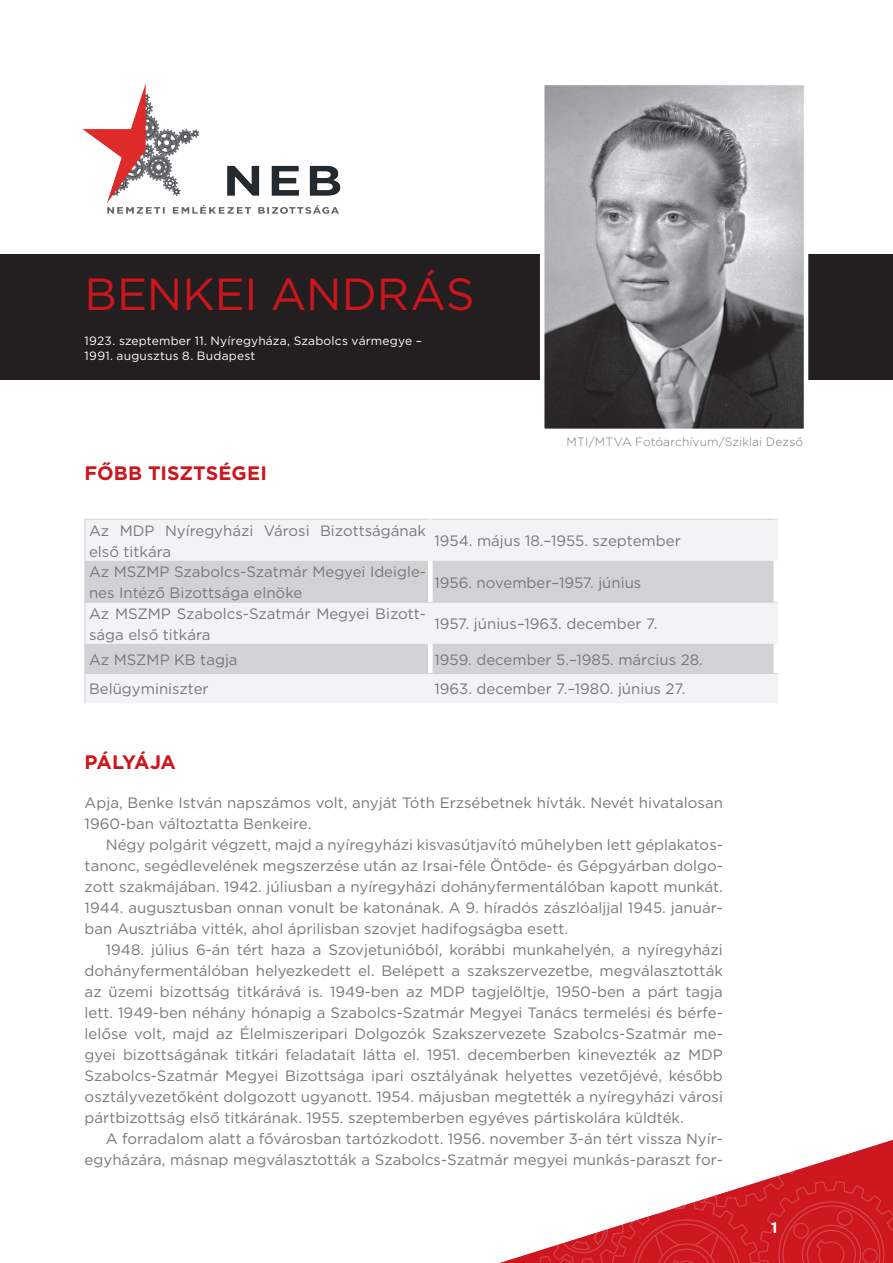
<style>
.page{position:relative;width:893px;height:1263px;background:#fff}
.page>*{position:absolute;margin:0;border:0;box-sizing:border-box;transform-origin:0 0}
.t1{font:45px "Gotham";color:#cd151d}
.t2{font:700 19.5px "Gotham";color:#cd151d}
.t3{font:700 19.5px "Gotham";letter-spacing:-.04em;color:#cd151d}
.t4{font:15px/21px "Gotham";color:#76787b}
.t5{font:700 15px "Gotham";color:#fff}
.t6{font:12px/14.4px "Gotham";letter-spacing:.015em;color:#fff}
.t7{font:300 12px "Gotham Rounded";letter-spacing:.01em;color:#76787b}
</style>
<div class="page">
<img style="left:500px;top:1140px;width:393px;height:123px">
<div style="left:0;top:254px;width:893px;height:125px;background:#231f20"></div>
<img style="left:82px;top:83px;width:259px;height:131px">
<div style="left:86px;top:520px;width:687px;height:183px;background:#f2f3f4"></div>
<svg style="left:86px;top:561px;width:687px;height:112px;fill:#d1d2d4"></svg>
<div style="left:428px;top:561px;width:5px;height:41px;background:#fff"></div>
<div style="left:428px;top:644px;width:5px;height:29px;background:#fff"></div>
<div style="left:428px;top:602px;width:5px;height:42px;background:#f2f3f4"></div>
<div style="left:428px;top:674px;width:5px;height:29px;background:#f2f3f4"></div>
<hr style="left:430px;top:519px;width:348px;height:1px;background:#d1d2d4">
<hr style="left:85px;top:561px;width:1px;height:41px;background:#d1d2d4">
<div style="left:773px;top:519px;width:5px;height:42px;background:#f2f3f4"></div>
<hr style="left:85px;top:602px;width:345px;height:1px;background:#d1d2d4">
<hr style="left:85px;top:602px;width:1px;height:42px;background:#d1d2d4">
<hr style="left:430px;top:602px;width:348px;height:1px;background:#d1d2d4">
<div style="left:773px;top:602px;width:5px;height:42px;background:#f2f3f4"></div>
<hr style="left:85px;top:673px;width:345px;height:1px;background:#d1d2d4">
<svg style="left:85px;top:644px;width:1px;height:59px"></svg>
<hr style="left:430px;top:673px;width:348px;height:1px;background:#d1d2d4">
<div style="left:773px;top:674px;width:5px;height:29px;background:#f2f3f4"></div>
<hr style="left:85px;top:519px;width:345px;height:1px;background:#d1d2d4">
<hr style="left:85px;top:519px;width:1px;height:42px;background:#d1d2d4">
<div style="left:428px;top:519px;width:5px;height:42px;background:#f2f3f4"></div>
<img style="left:545px;top:86px;width:258px;height:342px">
<div style="left:540px;top:81px;width:268px;height:352px;border:4px solid #fff"></div>
<h1 class="t1" style="left:85px;top:265px;width:391px">benkei andrás</h1>
<p class="t6" style="left:85px;top:334px;width:339px">1923. szeptember 11. Nyíregyháza, Szabolcs vármegye –<br>1991. augusztus 8. Budapest</p>
<h2 class="t2" style="left:85px;top:460px;width:184px">FŐBB TISZTSÉGEI</h2>
<p class="t7" style="left:567px;top:434px;width:238px">MTI/MTVA Fotóarchívum/Sziklai Dezső</p>
<p class="t4" style="left:89px;top:519px;width:338px">Az MD P Nyíregyházi Városi Bizottságának első titkára</p>
<p class="t4" style="left:435px;top:530px;width:248px">1954. május 18.–1955. szeptember</p>
<p class="t4" style="left:89px;top:561px;width:338px">Az MSZMP Szabolcs-Szatmár Megyei Ideigle&shy;nes I ntéző Bizottsága elnöke</p>
<p class="t4" style="left:435px;top:571px;width:208px">1956. november–1957. június</p>
<p class="t4" style="left:89px;top:602px;width:338px">Az MSZMP Szabolcs-Szatmár Megyei Bizott&shy;sága első titkára</p>
<p class="t4" style="left:435px;top:613px;width:224px">1957. június–1963. december 7.</p>
<p class="t4" style="left:89px;top:648px;width:150px">Az MSZMP KB tagja</p>
<p class="t4" style="left:435px;top:648px;width:270px">1959. december 5.–1985. március 28.</p>
<p class="t4" style="left:89px;top:678px;width:121px">Belügyminiszter</p>
<p class="t4" style="left:435px;top:678px;width:252px">1963. december 7.–1980. június 27.</p>
<h2 class="t3" style="left:85px;top:750px;width:93px">PÁLYÁJA</h2>
<p class="t4" style="left:85px;top:791px;width:640px">Apja, Benke I stván napszámos volt, anyját Tóth E rzsébetnek hívták. N evét hivatalosan<br>1960-ban változtatta Benkeire.</p>
<p class="t4" style="left:85px;top:833px;width:640px;text-align:justify;text-indent:21px">N égy polgárit végzett, majd a nyíregyházi kisvasútjavító műhelyben lett géplakatos&shy;tanonc, segédlevelének megszerzése után az I rsai-féle Öntöde- és Gépgyárban dolgo&shy;zott szakmájában. 1942. júliusban a nyíregyházi dohányfermentálóban kapott munkát.<br>1944. augusztusban onnan vonult be katonának. A 9. híradós zászlóaljjal 1945. január&shy;ban Ausztriába vitték, ahol áprilisban szovjet hadifogságba esett.</p>
<p class="t4" style="left:85px;top:938px;width:640px;text-align:justify;text-indent:21px">1948. július 6-án tért haza a Szovjetunióból, korábbi munkahelyén, a nyíregyházi dohányfermentálóban helyezkedett el. Belépett a szakszervezetbe, megválasztották az üzemi bizottság titkárává is. 1949-ben az MD P tagjelöltje, 1950-ben a párt tagja lett. 1949-ben néhány hónapig a Szabolcs-Szatmár Megyei Tanács termelési és bérfe&shy;lelőse volt, majd az Élelmiszeripari Dolgozók Szakszervezete Szabolcs-Szatmár me&shy;gyei bizottságának titkári feladatait látta el. 1951. decemberben kinevezték az MD P Szabolcs-Szatmár Megyei B izottsága ipari osztályának helyettes vezetőjévé, később osztályvezetőként dolgozott ugyanott. 1954. májusban megtették a nyíregyházi városi pártbizottság első titkárának. 1955. szeptemberben egyéves pártiskolára küldték.</p>
<p class="t4" style="left:85px;top:1127px;width:640px;text-align:right">A forradalom alatt a fővárosban tartózkodott. 1956. november 3-án tért vissza Nyír&shy;egyházára, másnap megválasztották a Szabolcs-Szatmár megyei munkás-paraszt for-</p>
<p class="t5" style="left:771px;top:1218px;width:8px">1</p>
</div>
